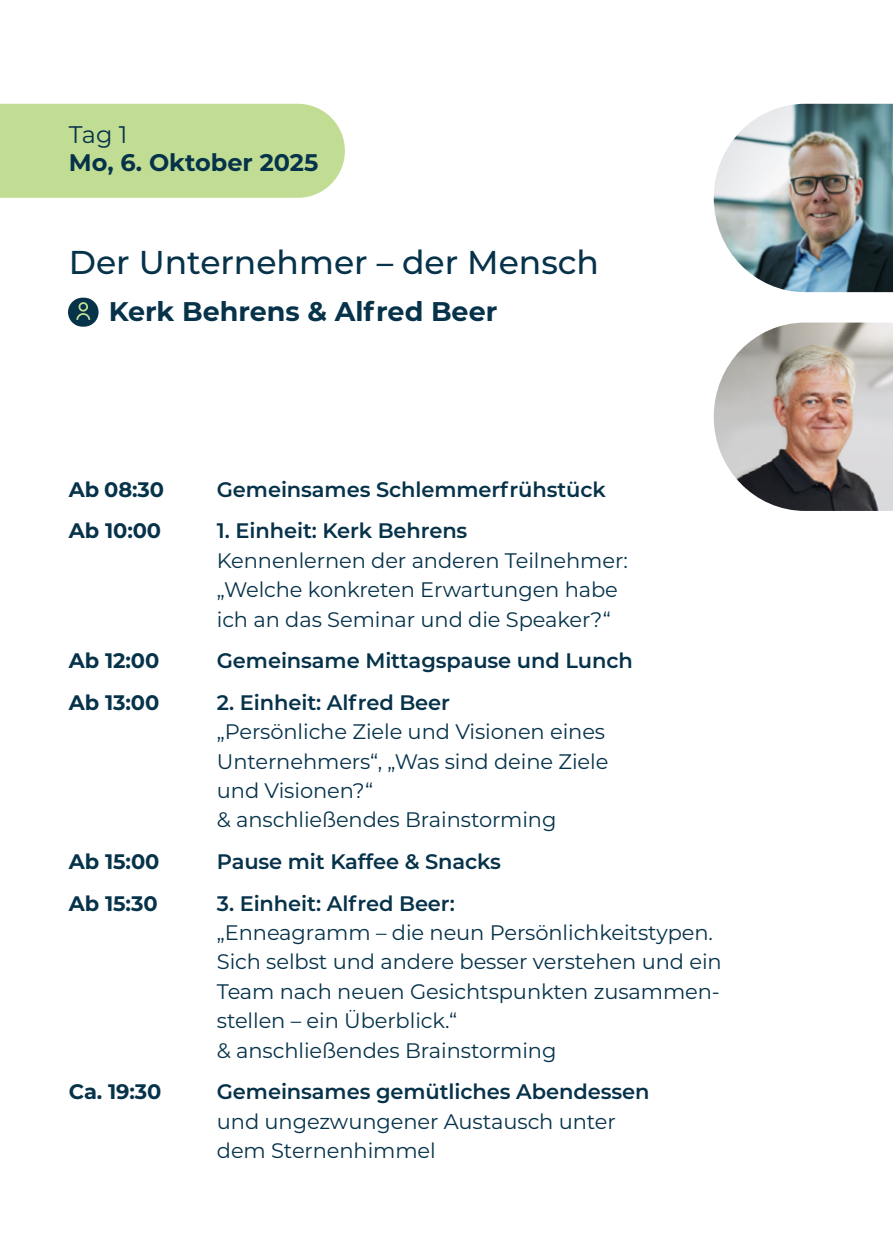
<style>
.page{position:relative;width:893px;height:1259px;background:#fff}
.page>*{position:absolute;margin:0;border:0;box-sizing:border-box;transform-origin:0 0}
.t1{font:500 33px "Montserrat";color:#06324a}
.t2{font:700 27px "Montserrat";color:#06324a}
.t3{font:700 24px "Montserrat";color:#06324a}
.t4{font:24px "Montserrat";color:#06324a}
.t5{font:21px/29.4px "Montserrat";letter-spacing:-.005em;color:#06324a}
.t6{font:600 21px "Montserrat";letter-spacing:-.005em;color:#06324a}
.t7{font:700 21px "Montserrat";letter-spacing:-.005em;color:#06324a}
</style>
<div class="page">
<div style="left:68px;top:298px;width:31px;height:29px;background:#06324a;border-radius:14px"></div>
<div style="left:79px;top:302px;width:9px;height:10px;border:2px solid #c1dd94;border-radius:50%"></div>
<svg style="left:76px;top:313px;width:15px;height:7px"></svg>
<div style="left:0;top:104px;width:345px;height:94px;background:#c1dd94"></div>
<img style="left:714px;top:322px;width:179px;height:189px">
<img style="left:714px;top:104px;width:179px;height:188px">
<p class="t4" style="left:69px;top:117px;width:60px">Tag 1</p>
<p class="t3" style="left:69px;top:145px;width:251px">Mo, 6. Oktober 2025</p>
<h1 class="t1" style="left:69px;top:239px;width:532px">Der Unternehmer – der Mensch</h1>
<p class="t2" style="left:109px;top:292px;width:390px">Kerk Behrens &amp; Alfred Beer</p>
<p class="t7" style="left:69px;top:474px;width:97px">Ab 08:30</p>
<p class="t6" style="left:217px;top:474px;width:390px">Gemeinsames Schlemmerfrühstück</p>
<p class="t6" style="left:217px;top:516px;width:252px">1. Einheit: Kerk Behrens</p>
<p class="t5" style="left:217px;top:545px;width:412px">Kennenlernen der anderen Teilnehmer: „Welche konkreten Erwartungen habe ich an das Seminar und die Speaker?“</p>
<p class="t7" style="left:69px;top:516px;width:94px">Ab 10:00</p>
<p class="t7" style="left:69px;top:645px;width:92px">Ab 12:00</p>
<p class="t6" style="left:217px;top:646px;width:417px">Gemeinsame Mittagspause und Lunch</p>
<p class="t6" style="left:217px;top:687px;width:235px">2. Einheit: Alfred Beer</p>
<p class="t5" style="left:217px;top:716px;width:393px">„Persönliche Ziele und Visionen eines<br>Unternehmers“, „Was sind deine Ziele und Visionen?“<br>&amp; anschließendes Brainstorming</p>
<p class="t7" style="left:69px;top:687px;width:92px">Ab 13:00</p>
<p class="t7" style="left:69px;top:846px;width:92px">Ab 15:00</p>
<p class="t6" style="left:217px;top:846px;width:286px">Pause mit Kaffee &amp; Snacks</p>
<p class="t6" style="left:217px;top:888px;width:239px">3. Einheit: Alfred Beer:</p>
<p class="t5" style="left:217px;top:917px;width:506px">„Enneagramm – die neun Persönlichkeitstypen.<br>Sich selbst und andere besser verstehen und ein Team nach neuen Gesichtspunkten zusammen&shy;stellen – ein Überblick.“<br>&amp; anschließendes Brainstorming</p>
<p class="t7" style="left:69px;top:888px;width:90px">Ab 15:30</p>
<p class="t7" style="left:69px;top:1076px;width:94px">Ca. 19:30</p>
<p class="t6" style="left:217px;top:1076px;width:434px">Gemeinsames gemütliches Abendessen</p>
<p class="t5" style="left:217px;top:1105px;width:400px">und ungezwungener Austausch unter dem Sternenhimmel</p>
</div>
